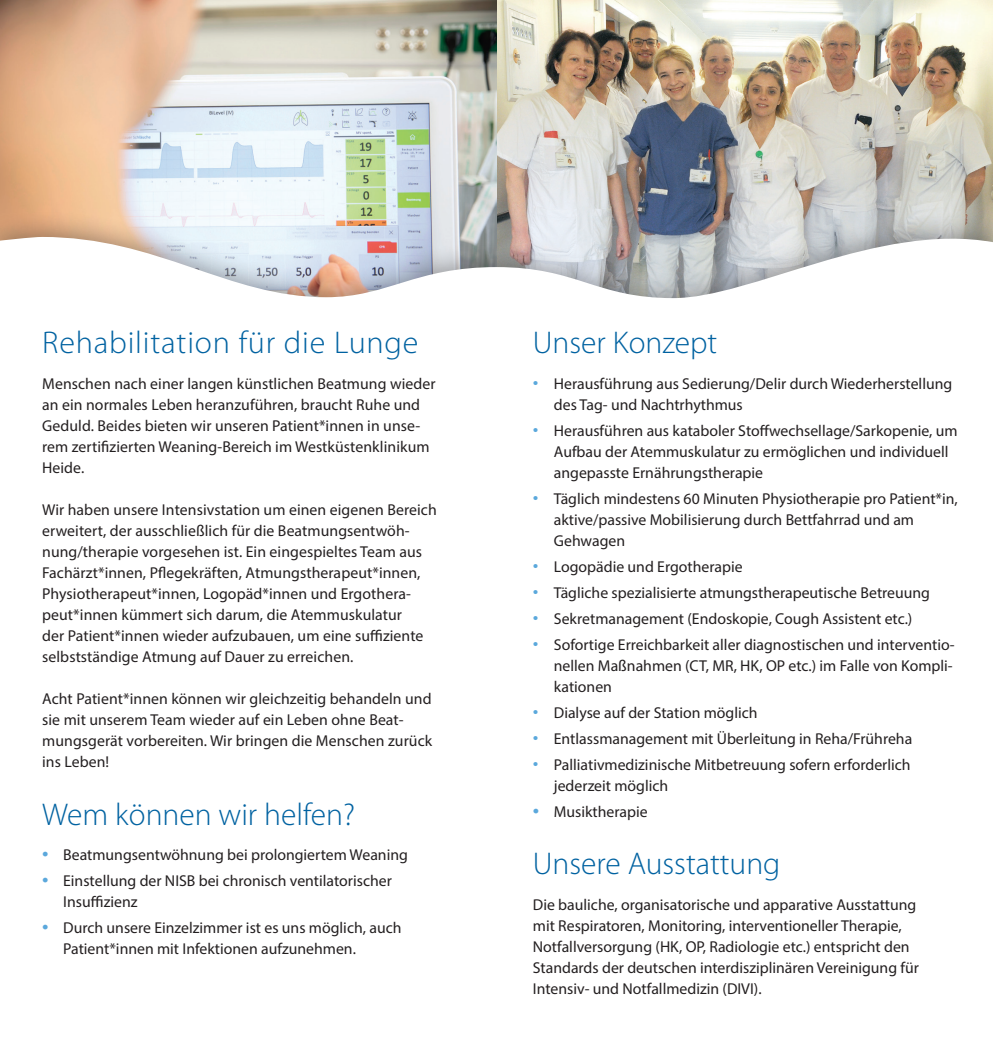
<style>
.page{position:relative;width:993px;height:1052px;background:#fff}
.page>*{position:absolute;margin:0;border:0;box-sizing:border-box;transform-origin:0 0}
.t1{font:300 31.5px "Myriad Pro";color:#0062a1}
.t2{font:300 31.5px "Myriad Pro";letter-spacing:.025em;color:#0062a1}
.t3{font:15.75px/21px "Myriad Pro";color:#231f20}
.s1{font-size:22.75px;color:#5ba8dc}
.s2{font-weight:300;font-size:22.75px;color:#5ba8dc}
</style>
<div class="page">
<img style="left:496px;top:0;width:496px;height:210px">
<img style="left:0;top:0;width:496px;height:210px">
<div style="left:0;top:210px;width:992px;height:186px;background:#231f20;opacity:.35"></div>
<svg style="left:0;top:222px;width:992px;height:164px"></svg>
<div style="left:0;top:386px;width:992px;height:20px;background:#fff"></div>
<h1 class="t2" style="left:42px;top:323px;width:377px">Rehabilitation für die Lunge</h1>
<p class="t3" style="left:42px;top:373px;width:395px">Menschen nach einer langen künstlichen Beatmung wieder an ein normales Leben heranzuführen, braucht Ruhe und Geduld. Beides bieten wir unseren Patient*innen in unse&shy;rem zertifizierten Weaning-Bereich im Westküstenklinikum Heide.</p>
<p class="t3" style="left:42px;top:499px;width:396px">Wir haben unsere Intensivstation um einen eigenen Bereich erweitert, der ausschließlich für die Beatmungsentwöh&shy;nung/therapie vorgesehen ist. Ein eingespieltes Team aus Fachärzt*innen, Pflegekräften, Atmungstherapeut*innen, Physiotherapeut*innen, Logopäd*innen und Ergothera&shy;peut*innen kümmert sich darum, die Atemmuskulatur<br>der Patient*innen wieder aufzubauen, um eine suffiziente selbstständige Atmung auf Dauer zu erreichen.</p>
<p class="t3" style="left:42px;top:688px;width:391px">Acht Patient*innen können wir gleichzeitig behandeln und sie mit unserem Team wieder auf ein Leben ohne Beat&shy;mungsgerät vorbereiten. Wir bringen die Menschen zurück ins Leben!</p>
<h1 class="t1" style="left:42px;top:795px;width:314px">Wem können wir helfen?</h1>
<p class="t3" style="left:42px;top:844px;width:367px"><span class="s1">•</span> Beatmungsentwöhnung bei prolongiertem Weaning</p>
<p class="t3" style="left:63px;top:870px;width:330px;text-indent:-21px"><span class="s1">•</span> Einstellung der NISB bei chronisch ventilatorischer<br>Insuffizienz</p>
<p class="t3" style="left:63px;top:917px;width:339px;text-indent:-21px"><span class="s1">•</span> Durch unsere Einzelzimmer ist es uns möglich, auch<br>Patient*innen mit Infektionen aufzunehmen.</p>
<h1 class="t1" style="left:532px;top:323px;width:186px">Unser Konzept</h1>
<p class="t3" style="left:553px;top:373px;width:400px;text-indent:-21px"><span class="s2">•</span> Herausführung aus Sedierung/Delir durch Wiederherstellung des Tag- und Nachtrhythmus</p>
<p class="t3" style="left:553px;top:420px;width:405px;text-indent:-21px"><span class="s2">•</span> Herausführen aus kataboler Stoffwechsellage/Sarkopenie, um<br>Aufbau der Atemmuskulatur zu ermöglichen und individuell angepasste Ernährungstherapie</p>
<p class="t3" style="left:553px;top:488px;width:405px;text-indent:-21px"><span class="s2">•</span> Täglich mindestens 60 Minuten Physiotherapie pro Patient*in, aktive/passive Mobilisierung durch Bettfahrrad und am<br>Gehwagen</p>
<p class="t3" style="left:532px;top:555px;width:211px"><span class="s2">•</span> Logopädie und Ergotherapie</p>
<p class="t3" style="left:532px;top:581px;width:398px"><span class="s2">•</span> Tägliche spezialisierte atmungstherapeutische Betreuung</p>
<p class="t3" style="left:532px;top:607px;width:381px"><span class="s2">•</span> Sekretmanagement (Endoskopie, Cough Assistent etc.)</p>
<p class="t3" style="left:553px;top:633px;width:402px;text-indent:-21px"><span class="s2">•</span> Sofortige Erreichbarkeit aller diagnostischen und interventio&shy;nellen Maßnahmen (CT, MR, HK, OP etc.) im Falle von Kompli&shy;kationen</p>
<p class="t3" style="left:532px;top:701px;width:226px"><span class="s2">•</span> Dialyse auf der Station möglich</p>
<p class="t3" style="left:532px;top:727px;width:381px"><span class="s2">•</span> Entlassmanagement mit Überleitung in Reha/Frühreha</p>
<p class="t3" style="left:553px;top:753px;width:358px;text-indent:-21px"><span class="s2">•</span> Palliativmedizinische Mitbetreuung sofern erforderlich jederzeit möglich</p>
<p class="t3" style="left:532px;top:800px;width:116px"><span class="s1">•</span> Musiktherapie</p>
<h1 class="t1" style="left:532px;top:844px;width:249px">Unsere Ausstattung</h1>
<p class="t3" style="left:532px;top:894px;width:387px">Die bauliche, organisatorische und apparative Ausstattung mit Respiratoren, Monitoring, interventioneller Therapie, Notfallversorgung (HK, OP, Radiologie etc.) entspricht den Standards der deutschen interdisziplinären Vereinigung für Intensiv- und Notfallmedizin (DIVI).</p>
</div>
